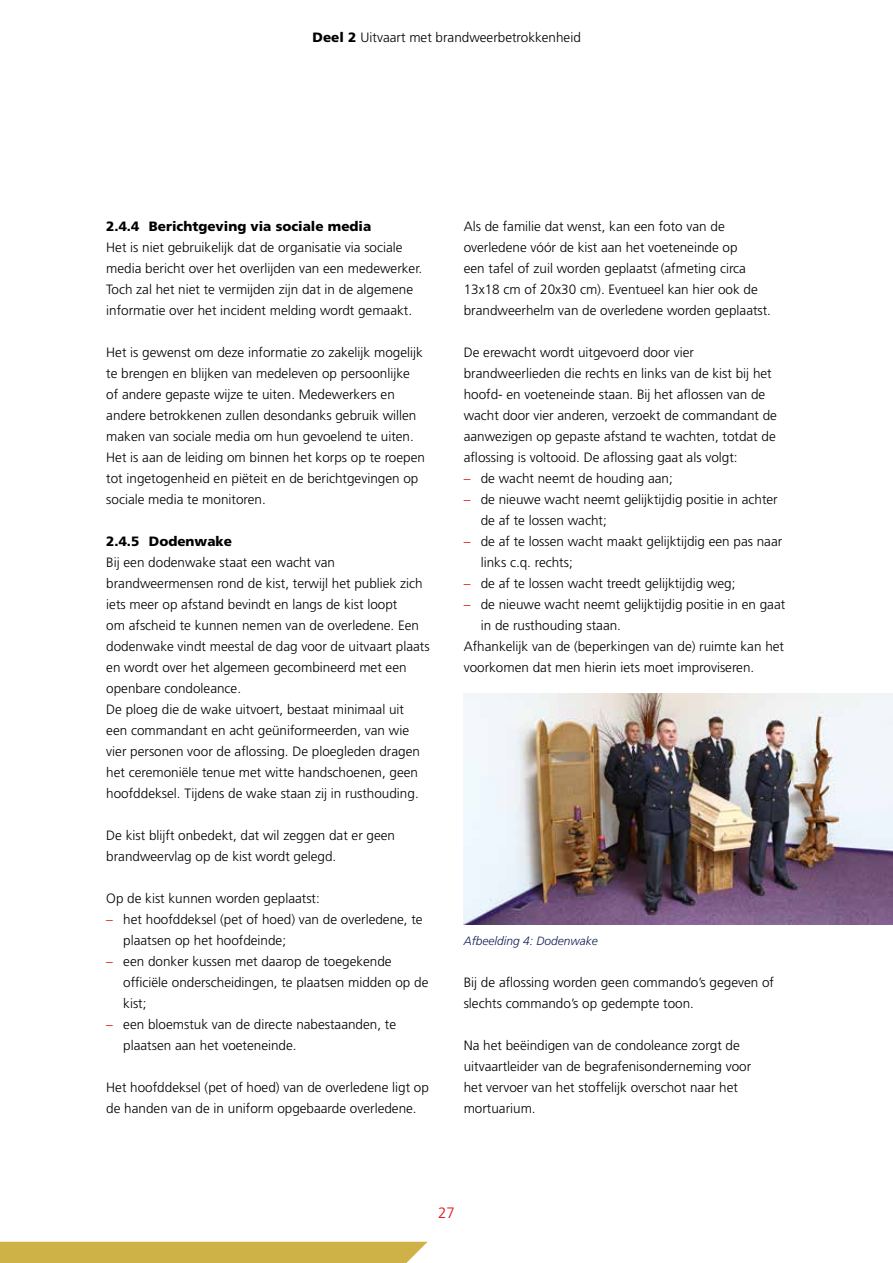
<style>
.page{position:relative;width:893px;height:1263px;background:#fff}
.page>*{position:absolute;margin:0;border:0;box-sizing:border-box;transform-origin:0 0}
.t1{font:300 15px "Frutiger LT Std";color:#e30613}
.t2{font:300 13.5px/21px "Frutiger LT Std";color:#000}
.t3{font:900 13.5px "Frutiger LT Std";color:#000}
.t4{font:italic 300 12px "Frutiger LT Std";color:#122053}
.s1{font-weight:900}
.s2{color:#e30613}
</style>
<div class="page">
<div style="left:0;top:1242px;width:428px;height:21px;background:#cfb247"></div>
<img style="left:464px;top:693px;width:429px;height:231px">
<p class="t2" style="left:313px;top:28px;width:270px"><span class="s1">Deel 2</span> Uitvaart met brandweerbetrokkenheid</p>
<p class="t3" style="left:106px;top:221px;width:267px">2.4.4 Berichtgeving via sociale media</p>
<p class="t2" style="left:106px;top:238px;width:318px">Het is niet gebruikelijk dat de organisatie via sociale media bericht over het overlijden van een medewerker.<br>Toch zal het niet te vermijden zijn dat in de algemene informatie over het incident melding wordt gemaakt.</p>
<p class="t2" style="left:106px;top:343px;width:320px">Het is gewenst om deze informatie zo zakelijk mogelijk te brengen en blijken van medeleven op persoonlijke of andere gepaste wijze te uiten. Medewerkers en andere betrokkenen zullen desondanks gebruik willen maken van sociale media om hun gevoelend te uiten.<br>Het is aan de leiding om binnen het korps op te roepen tot ingetogenheid en piëteit en de berichtgevingen op sociale media te monitoren.</p>
<p class="t3" style="left:106px;top:536px;width:127px">2.4.5 Dodenwake</p>
<p class="t2" style="left:106px;top:553px;width:325px">Bij een dodenwake staat een wacht van brandweermensen rond de kist, terwijl het publiek zich iets meer op afstand bevindt en langs de kist loopt<br>om afscheid te kunnen nemen van de overledene. Een dodenwake vindt meestal de dag voor de uitvaart plaats en wordt over het algemeen gecombineerd met een openbare condoleance.<br>De ploeg die de wake uitvoert, bestaat minimaal uit<br>een commandant en acht geüniformeerden, van wie vier personen voor de aflossing. De ploegleden dragen het ceremoniële tenue met witte handschoenen, geen hoofddeksel. Tijdens de wake staan zij in rusthouding.</p>
<p class="t2" style="left:106px;top:826px;width:290px">De kist blijft onbedekt, dat wil zeggen dat er geen brandweervlag op de kist wordt gelegd.</p>
<p class="t2" style="left:106px;top:889px;width:215px">Op de kist kunnen worden geplaatst:</p>
<p class="t2" style="left:123px;top:910px;width:301px;text-indent:-17px"><span class="s2">–</span> het hoofddeksel (pet of hoed) van de overledene, te plaatsen op het hoofdeinde;</p>
<p class="t2" style="left:123px;top:952px;width:307px;text-indent:-17px"><span class="s2">–</span> een donker kussen met daarop de toegekende officiële onderscheidingen, te plaatsen midden op de kist;</p>
<p class="t2" style="left:123px;top:1015px;width:274px;text-indent:-17px"><span class="s2">–</span> een bloemstuk van de directe nabestaanden, te plaatsen aan het voeteneinde.</p>
<p class="t2" style="left:106px;top:1078px;width:324px">Het hoofddeksel (pet of hoed) van de overledene ligt op de handen van de in uniform opgebaarde overledene.</p>
<p class="t2" style="left:464px;top:217px;width:309px">Als de familie dat wenst, kan een foto van de overledene vóór de kist aan het voeteneinde op<br>een tafel of zuil worden geplaatst (afmeting circa 13x18 cm of 20x30 cm). Eventueel kan hier ook de brandweerhelm van de overledene worden geplaatst.</p>
<p class="t2" style="left:464px;top:343px;width:315px">De erewacht wordt uitgevoerd door vier brandweerlieden die rechts en links van de kist bij het hoofd- en voeteneinde staan. Bij het aflossen van de wacht door vier anderen, verzoekt de commandant de aanwezigen op gepaste afstand te wachten, totdat de aflossing is voltooid. De aflossing gaat als volgt:</p>
<p class="t2" style="left:464px;top:469px;width:211px"><span class="s2">–</span> de wacht neemt de houding aan;</p>
<p class="t2" style="left:481px;top:490px;width:299px;text-indent:-17px"><span class="s2">–</span> de nieuwe wacht neemt gelijktijdig positie in achter de af te lossen wacht;</p>
<p class="t2" style="left:481px;top:532px;width:303px;text-indent:-17px"><span class="s2">–</span> de af te lossen wacht maakt gelijktijdig een pas naar links c.q. rechts;</p>
<p class="t2" style="left:464px;top:574px;width:273px"><span class="s2">–</span> de af te lossen wacht treedt gelijktijdig weg;</p>
<p class="t2" style="left:464px;top:595px;width:323px"><span class="s2">–</span> de nieuwe wacht neemt gelijktijdig positie in en gaat</p>
<p class="t2" style="left:481px;top:616px;width:142px">in de rusthouding staan.</p>
<p class="t2" style="left:464px;top:637px;width:322px">Afhankelijk van de (beperkingen van de) ruimte kan het</p>
<p class="t2" style="left:464px;top:658px;width:292px">voorkomen dat men hierin iets moet improviseren.</p>
<p class="t4" style="left:464px;top:936px;width:136px">Afbeelding 4: Dodenwake</p>
<p class="t2" style="left:464px;top:973px;width:312px">Bij de aflossing worden geen commando’s gegeven of slechts commando’s op gedempte toon.</p>
<p class="t2" style="left:464px;top:1036px;width:289px">Na het beëindigen van de condoleance zorgt de uitvaartleider van de begrafenisonderneming voor het vervoer van het stoffelijk overschot naar het mortuarium.</p>
<p class="t1" style="left:438px;top:1207px;width:18px">27</p>
</div>
